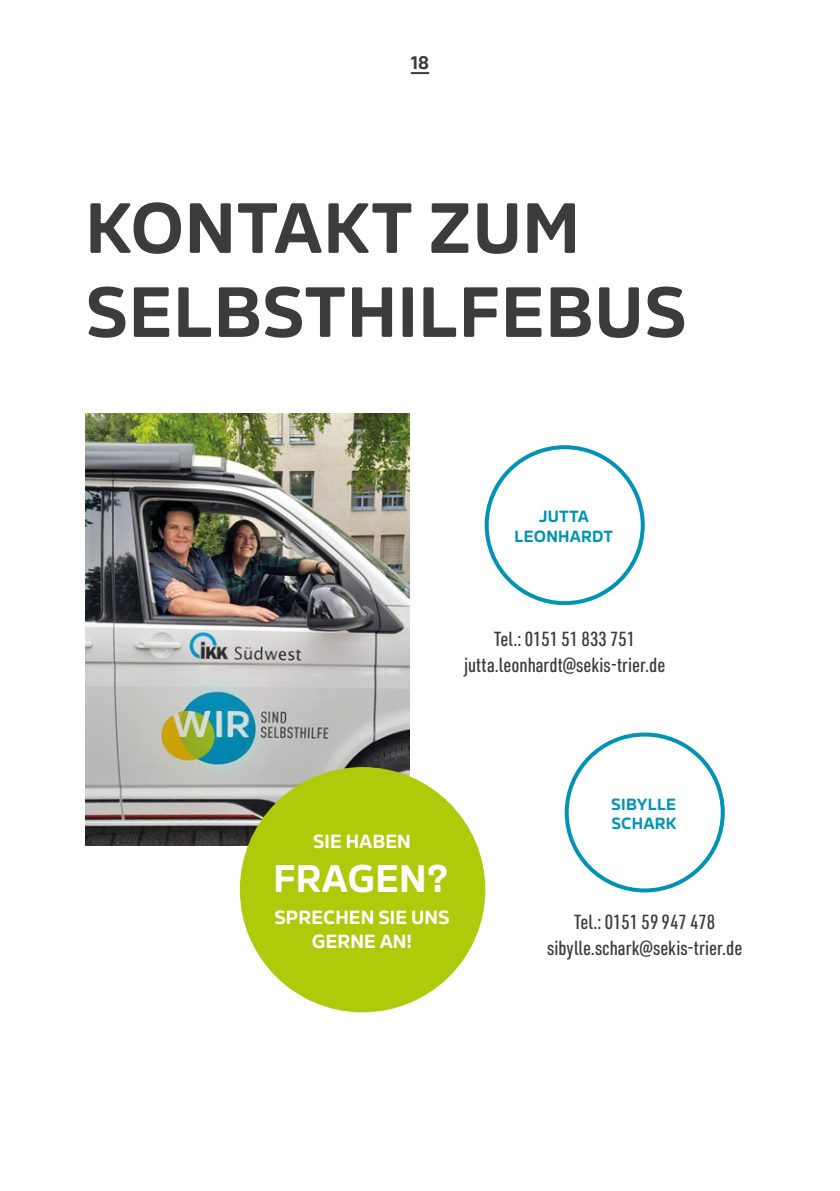
<style>
.page{position:relative;width:840px;height:1191px;background:#fff}
.page>*{position:absolute;margin:0;border:0;box-sizing:border-box;transform-origin:0 0}
.t1{font:700 70px/84px "Amsi Pro Normal";letter-spacing:.01em;color:#3c3c3b}
.t2{font:700 38px "Amsi Pro Normal";color:#fff}
.t3{font:500 20px/26px "URWDIN Cond";color:#3c3c3b;text-align:center}
.t4{font:700 18.8px/24.4px "Amsi Pro Normal";color:#fff;text-align:center}
.t5{font:700 18px "Amsi Pro Normal";color:#3c3c3b}
.t6{font:700 16px/19.2px "Amsi Pro Normal";letter-spacing:.01em;color:#0093b6;text-align:center}
</style>
<div class="page">
<svg style="left:410px;top:72px;width:19px;height:2px"></svg>
<div style="left:484px;top:445px;width:160px;height:160px;border:4px solid #0093b6;border-radius:50%"></div>
<div style="left:564px;top:732px;width:160px;height:160px;border:4px solid #0093b6;border-radius:50%"></div>
<img style="left:85px;top:414px;width:325px;height:431px">
<div style="left:240px;top:767px;width:245px;height:245px;background:#afca0b;border-radius:50%"></div>
<p class="t5" style="left:410px;top:48px;width:20px">18</p>
<h1 class="t1" style="left:85px;top:178px;width:602px">KONTAKT ZUM<br>SELBSTHILFEBUS</h1>
<p class="t6" style="left:514px;top:505px;width:100px">JUTTA<br>LEONHARDT</p>
<p class="t3" style="left:464px;top:625px;width:203px">Tel.: 0151 51 833 751 jutta.leonhardt@sekis-trier.de</p>
<p class="t4" style="left:313px;top:826px;width:99px">SIE HABEN</p>
<h2 class="t2" style="left:273px;top:847px;width:177px">FRAGEN?</h2>
<p class="t4" style="left:274px;top:902px;width:177px">SPRECHEN SIE UNS<br>GERNE AN!</p>
<p class="t6" style="left:611px;top:792px;width:67px;text-align:left">SIBYLLE<br>SCHARK</p>
<p class="t3" style="left:547px;top:908px;width:196px">Tel.: 0151 59 947 478 sibylle.schark@sekis-trier.de</p>
</div>
